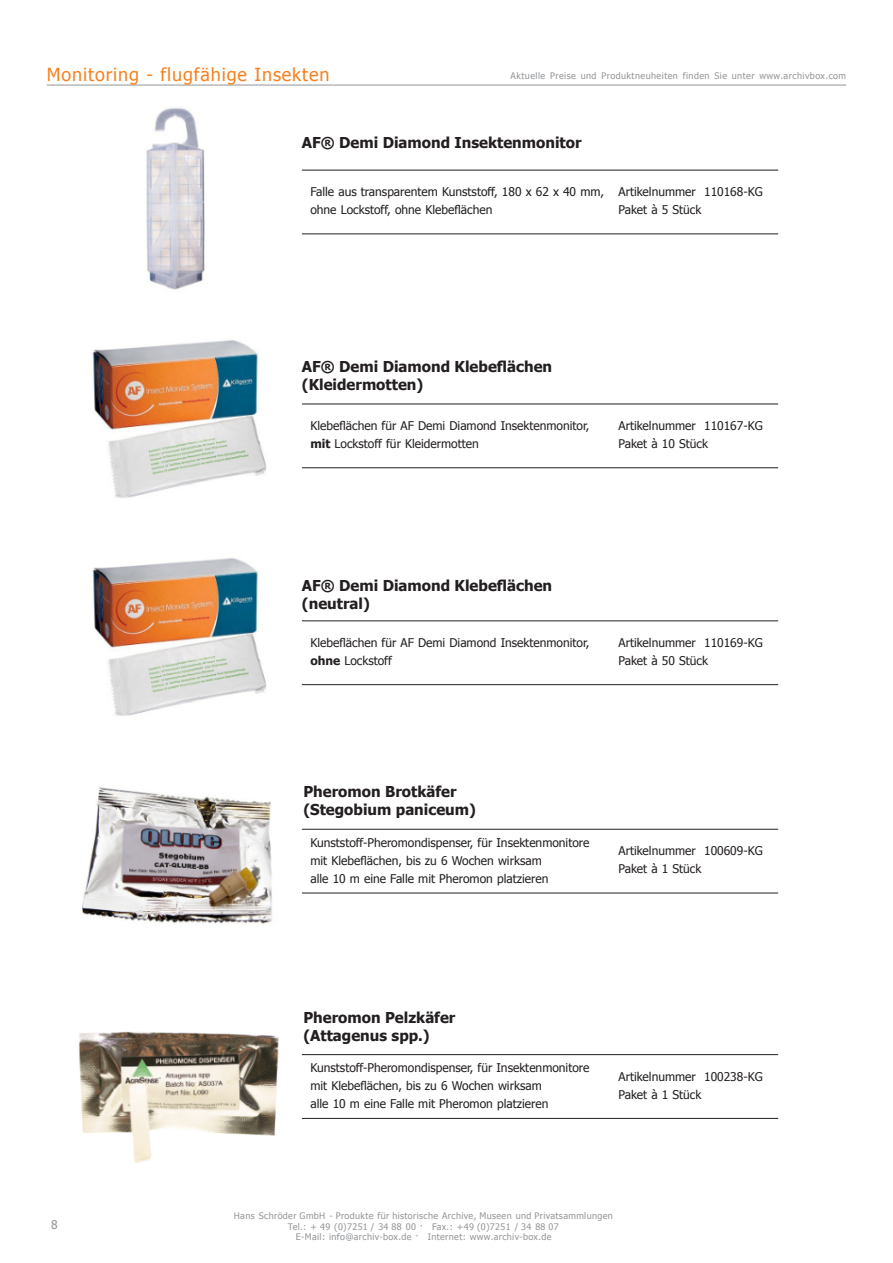
<style>
.page{position:relative;width:893px;height:1263px;background:#fff}
.page>*{position:absolute;margin:0;border:0;box-sizing:border-box;transform-origin:0 0}
.t1{font:18px "Tahoma";letter-spacing:.05em;color:#f58220}
.t2{font:700 15px/18px "Tahoma";color:#231f20}
.t3{font:12px/18px "Tahoma";color:#231f20}
.t4{font:12px "Tahoma";color:#939598}
.t5{font:9px/10.8px "Tahoma";letter-spacing:.04em;color:#939598;text-align:center}
.s1{font-weight:700}
</style>
<div class="page">
<hr style="left:47px;top:85px;width:799px;height:1px;background:#939598">
<img style="left:146px;top:108px;width:59px;height:182px">
<img style="left:92px;top:340px;width:175px;height:158px">
<img style="left:92px;top:558px;width:175px;height:158px">
<img style="left:83px;top:787px;width:189px;height:137px">
<img style="left:79px;top:1031px;width:200px;height:132px">
<hr style="left:302px;top:170px;width:476px;height:1px;background:#231f20">
<hr style="left:302px;top:233px;width:476px;height:1px;background:#231f20">
<hr style="left:302px;top:404px;width:476px;height:1px;background:#231f20">
<hr style="left:302px;top:467px;width:476px;height:1px;background:#231f20">
<hr style="left:302px;top:620px;width:476px;height:1px;background:#231f20">
<hr style="left:302px;top:684px;width:476px;height:1px;background:#231f20">
<hr style="left:302px;top:829px;width:476px;height:1px;background:#231f20">
<hr style="left:302px;top:893px;width:476px;height:1px;background:#231f20">
<hr style="left:302px;top:1054px;width:476px;height:1px;background:#231f20">
<hr style="left:302px;top:1118px;width:476px;height:1px;background:#231f20">
<h1 class="t1" style="left:47px;top:67px;width:284px">Monitoring - flugfähige Insekten</h1>
<p class="t5" style="left:511px;top:71px;width:337px">Aktuelle Preise und Produktneuheiten finden Sie unter www.archivbox.com</p>
<p class="t4" style="left:51px;top:1220px;width:8px">8</p>
<p class="t2" style="left:302px;top:135px;width:281px">AF® Demi Diamond Insektenmonitor</p>
<p class="t3" style="left:310px;top:184px;width:295px">Falle aus transparentem Kunststoff, 180 x 62 x 40 mm, ohne Lockstoff, ohne Klebeflächen</p>
<p class="t3" style="left:618px;top:184px;width:146px">Artikelnummer 110168-KG<br>Paket à 5 Stück</p>
<p class="t2" style="left:302px;top:359px;width:252px">AF® Demi Diamond Klebeflächen (Kleidermotten)</p>
<p class="t3" style="left:310px;top:418px;width:280px">Klebeflächen für AF Demi Diamond Insektenmonitor, <span class="s1">mit</span> Lockstoff für Kleidermotten</p>
<p class="t3" style="left:618px;top:418px;width:146px">Artikelnummer 110167-KG<br>Paket à 10 Stück</p>
<p class="t2" style="left:302px;top:578px;width:252px">AF® Demi Diamond Klebeflächen (neutral)</p>
<p class="t3" style="left:310px;top:635px;width:280px">Klebeflächen für AF Demi Diamond Insektenmonitor, <span class="s1">ohne</span> Lockstoff</p>
<p class="t3" style="left:618px;top:635px;width:146px">Artikelnummer 110169-KG<br>Paket à 50 Stück</p>
<p class="t2" style="left:303px;top:784px;width:174px">Pheromon Brotkäfer (Stegobium paniceum)</p>
<p class="t3" style="left:310px;top:834px;width:281px">Kunststoff-Pheromondispenser, für Insektenmonitore mit Klebeflächen, bis zu 6 Wochen wirksam<br>alle 10 m eine Falle mit Pheromon platzieren</p>
<p class="t3" style="left:618px;top:843px;width:146px">Artikelnummer 100609-KG<br>Paket à 1 Stück</p>
<p class="t2" style="left:303px;top:1009px;width:154px">Pheromon Pelzkäfer (Attagenus spp.)</p>
<p class="t3" style="left:310px;top:1060px;width:281px">Kunststoff-Pheromondispenser, für Insektenmonitore mit Klebeflächen, bis zu 6 Wochen wirksam<br>alle 10 m eine Falle mit Pheromon platzieren</p>
<p class="t3" style="left:618px;top:1068px;width:146px">Artikelnummer 100238-KG<br>Paket à 1 Stück</p>
<p class="t5" style="left:234px;top:1211px;width:380px">Hans Schröder GmbH - Produkte für historische Archive, Museen und Privatsammlungen<br>Tel.: + 49 (0)7251 / 34 88 00 · Fax.: +49 (0)7251 / 34 88 07<br>E-Mail: info@archiv-box.de · Internet: www.archiv-box.de</p>
</div>
